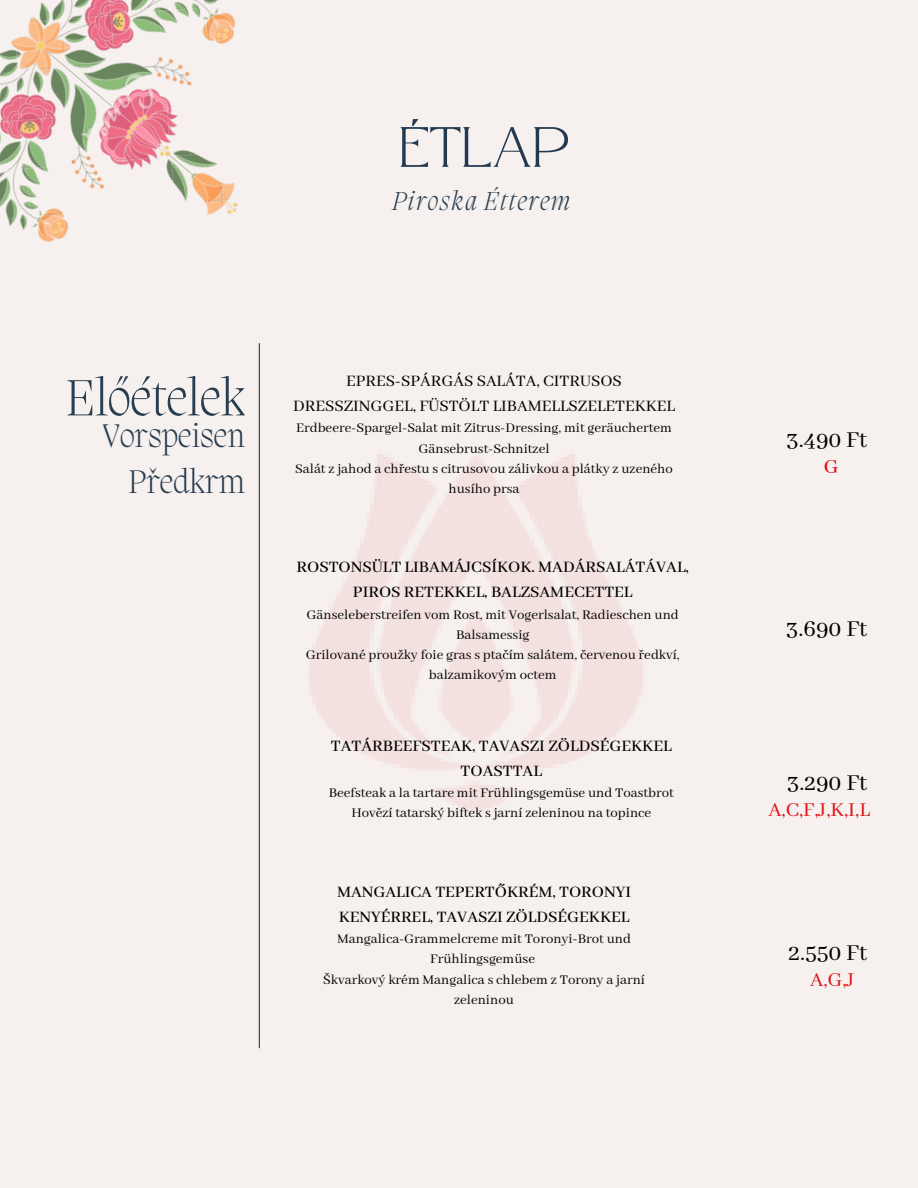
<style>
.page{position:relative;width:918px;height:1188px;background:#f6f0ee}
.page>*{position:absolute;margin:0;border:0;box-sizing:border-box;transform-origin:0 0}
.t1{font:56.7px "Atteron";color:#213a51}
.t2{font:200 52.2px "Migra";color:#273d50}
.t3{font:200 33.45px "Migra";color:#273d50}
.t4{font:italic 200 26.55px "Migra";letter-spacing:.06em;color:#273d50}
.t5{font:25.35px "Abhaya Libre";color:#000}
.t6{font:22.05px "Abhaya Libre";color:#e01318}
.t7{font:500 17.7px/24.8px "Abhaya Libre";color:#000;text-align:center}
.t8{font:17.7px/24.8px "Abhaya Libre";color:#000;text-align:center}
.t9{font:14.7px/20.2px "Abhaya Libre";color:#000;text-align:center}
</style>
<div class="page">
<hr style="left:259px;top:344px;width:1px;height:704px;background:#19456b">
<img style="left:258px;top:343px;width:385px;height:503px">
<img style="left:0;top:0;width:238px;height:242px">
<p class="t1" style="left:399px;top:114px;width:172px">ÉTLAP</p>
<p class="t4" style="left:393px;top:189px;width:179px">Piroska Étterem</p>
<p class="t8" style="left:293px;top:369px;width:383px">EPRES-SPÁRGÁS SALÁTA, CITRUSOS<br>DRESSZINGGEL, FÜSTÖLT LIBAMELLSZELETEKKEL</p>
<p class="t9" style="left:296px;top:419px;width:377px">Erdbeere-Spargel-Salat mit Zitrus-Dressing, mit geräuchertem<br>Gänsebrust-Schnitzel</p>
<p class="t9" style="left:295px;top:459px;width:379px">Salát z jahod a chřestu s citrusovou zálivkou a plátky z uzeného husího prsa</p>
<p class="t2" style="left:66px;top:373px;width:181px">Előételek</p>
<p class="t3" style="left:103px;top:420px;width:144px">Vorspeisen</p>
<p class="t5" style="left:787px;top:426px;width:82px">3.490 Ft</p>
<p class="t3" style="left:128px;top:466px;width:118px">Předkrm</p>
<p class="t7" style="left:297px;top:556px;width:394px">ROSTONSÜLT LIBAMÁJCSÍKOK. MADÁRSALÁTÁVAL,<br>PIROS RETEKKEL, BALZSAMECETTEL</p>
<p class="t9" style="left:307px;top:605px;width:374px">Gänseleberstreifen vom Rost, mit Vogerlsalat, Radieschen und<br>Balsamessig</p>
<p class="t9" style="left:306px;top:645px;width:375px">Grilované proužky foie gras s ptačím salátem, červenou ředkví, balzamikovým octem</p>
<p class="t7" style="left:331px;top:734px;width:342px">TATÁRBEEFSTEAK, TAVASZI ZÖLDSÉGEKKEL<br>TOASTTAL</p>
<p class="t9" style="left:329px;top:783px;width:347px">Beefsteak a la tartare mit Frühlingsgemüse und Toastbrot</p>
<p class="t9" style="left:351px;top:803px;width:301px">Hovězí tatarský biftek s jarní zeleninou na topince</p>
<p class="t7" style="left:337px;top:880px;width:296px;text-align:left">MANGALICA TEPERTŐKRÉM, TORONYI<br>KENYÉRREL, TAVASZI ZÖLDSÉGEKKEL</p>
<p class="t9" style="left:337px;top:929px;width:295px">Mangalica-Grammelcreme mit Toronyi-Brot und<br>Frühlingsgemüse</p>
<p class="t9" style="left:323px;top:970px;width:323px">Škvarkový krém Mangalica s chlebem z Torony a jarní zeleninou</p>
<p class="t5" style="left:786px;top:615px;width:82px">3.690 Ft</p>
<p class="t5" style="left:787px;top:769px;width:81px">3.290 Ft</p>
<p class="t6" style="left:768px;top:798px;width:103px">A,C,F,J,K,I,L</p>
<p class="t5" style="left:789px;top:939px;width:80px">2.550 Ft</p>
<p class="t6" style="left:810px;top:967px;width:46px">A,G,J</p>
</div>
